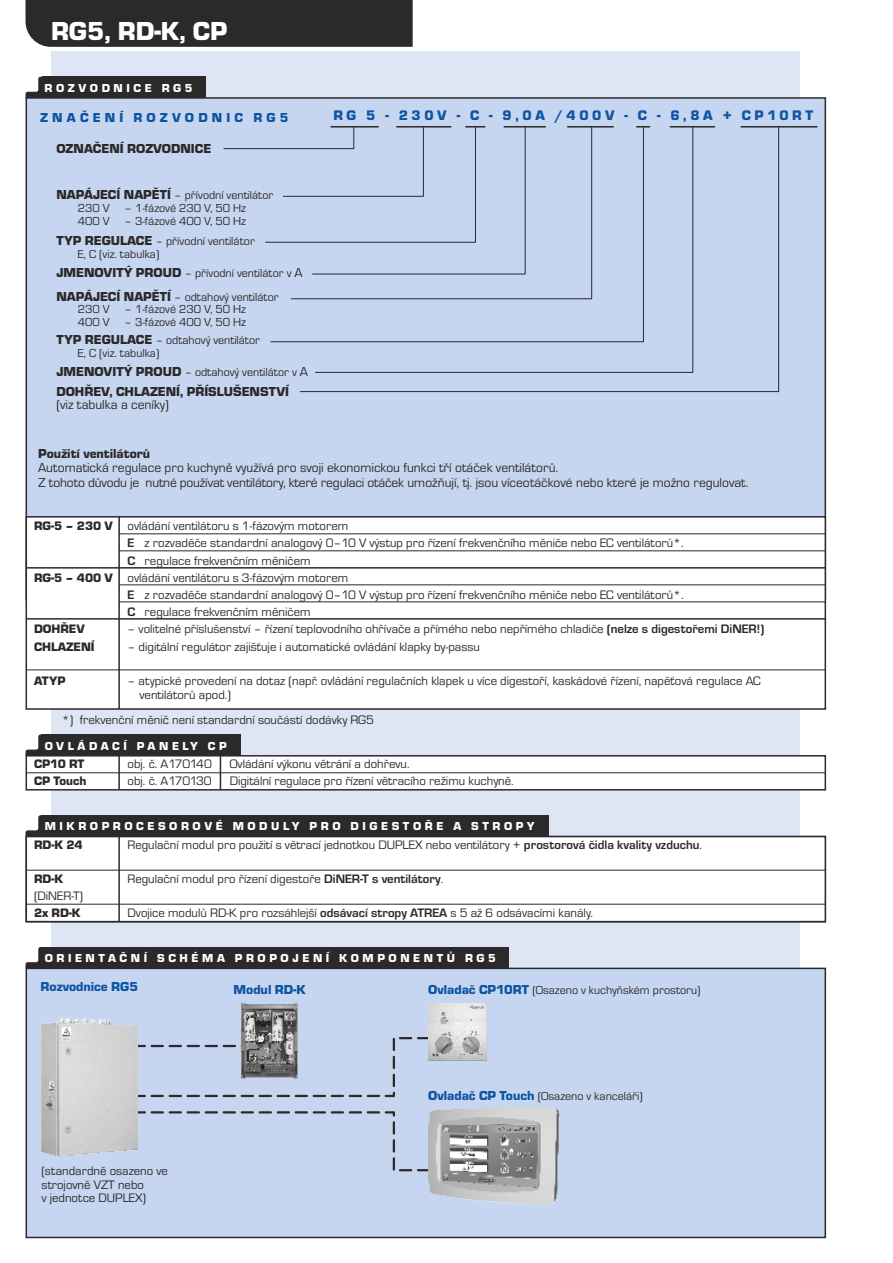
<style>
.page{position:relative;width:893px;height:1263px;background:#fff}
.page>*{position:absolute;margin:0;border:0;box-sizing:border-box;transform-origin:0 0}
.t1{font:27px "Eurostile TEE Blac";color:#fff}
.t2{font:14.4px "Eurostile TEE Blac";letter-spacing:.25em;color:#0d54a1}
.t3{font:13.5px/14.5px "Eurostile TEE";color:#2b2929}
.t4{font:13.5px "Eurostile TEE Blac";color:#2b2929}
.t5{font:13.5px "Eurostile TEE Blac";letter-spacing:.31em;color:#0d54a1}
.t6{font:13.5px "Eurostile TEE Blac";color:#0d54a1}
.t7{font:13.5px "Eurostile TEE Blac";letter-spacing:.15em;color:#0d54a1}
.t8{font:12.75px/13.6px "Eurostile TEE";color:#2b2929}
.t9{font:12.75px "Eurostile TEE Blac";color:#2b2929}
.t10{font:12px "Eurostile TEE";color:#2b2929}
.t11{font:12px "Eurostile TEE Blac";letter-spacing:.3em;color:#fff}
.s1{font-family:"Eurostile TEE Blac";font-size:13.5px}
.s2{font-size:13.5px}
.s3{font-family:"Eurostile TEE Blac"}
.s4{font-weight:700}
.s5{font-family:"Eurostile TEE Blac";font-size:13.5px;color:#0d54a1}
</style>
<div class="page">
<div style="left:26px;top:0;width:386px;height:47px;background:#2b2929"></div>
<div style="left:51px;top:51px;width:748px;height:1161px;background:#dee6f5"></div>
<div style="left:25px;top:96px;width:801px;height:419px;background:#c7d6f0"></div>
<svg style="left:26px;top:77px;width:16px;height:21px"></svg>
<div style="left:42px;top:77px;width:163px;height:21px;background:#2b2929"></div>
<div style="left:299px;top:126px;width:480px;height:266px;background:#c7d6f0"></div>
<div style="left:315px;top:126px;width:378px;height:247px;background:#c7d6f0"></div>
<div style="left:270px;top:126px;width:374px;height:217px;background:#c7d6f0"></div>
<div style="left:223px;top:126px;width:303px;height:149px;background:#c7d6f0"></div>
<hr style="left:504px;top:126px;width:41px;height:2px;background:#2b2929">
<hr style="left:567px;top:126px;width:46px;height:2px;background:#2b2929">
<svg style="left:636px;top:126px;width:13px;height:2px"></svg>
<hr style="left:670px;top:126px;width:44px;height:2px;background:#2b2929">
<hr style="left:741px;top:126px;width:76px;height:2px;background:#2b2929">
<div style="left:25px;top:515px;width:801px;height:196px;background:#fff"></div>
<hr style="left:119px;top:533px;width:706px;height:1px;background:#2b2929">
<hr style="left:119px;top:550px;width:706px;height:1px;background:#2b2929">
<hr style="left:119px;top:584px;width:706px;height:1px;background:#2b2929">
<hr style="left:119px;top:601px;width:706px;height:1px;background:#2b2929">
<hr style="left:26px;top:670px;width:799px;height:1px;background:#2b2929">
<hr style="left:26px;top:618px;width:799px;height:2px;background:#2b2929">
<hr style="left:26px;top:567px;width:799px;height:2px;background:#2b2929">
<svg style="left:25px;top:735px;width:801px;height:56px"></svg>
<hr style="left:26px;top:772px;width:799px;height:1px;background:#2b2929">
<svg style="left:26px;top:815px;width:16px;height:20px"></svg>
<div style="left:42px;top:815px;width:507px;height:22px;background:#2b2929"></div>
<svg style="left:25px;top:835px;width:801px;height:88px;fill:#fff"></svg>
<hr style="left:26px;top:870px;width:799px;height:1px;background:#2b2929">
<hr style="left:26px;top:904px;width:799px;height:1px;background:#2b2929">
<hr style="left:26px;top:921px;width:799px;height:1px;background:#2b2929">
<hr style="left:118px;top:755px;width:2px;height:35px;background:#2b2929">
<hr style="left:118px;top:837px;width:2px;height:85px;background:#2b2929">
<hr style="left:118px;top:517px;width:2px;height:192px;background:#2b2929">
<hr style="left:220px;top:755px;width:1px;height:35px;background:#2b2929">
<svg style="left:26px;top:947px;width:16px;height:20px"></svg>
<div style="left:42px;top:947px;width:466px;height:21px;background:#2b2929"></div>
<div style="left:25px;top:967px;width:801px;height:272px;background:#c7d6f0"></div>
<svg style="left:137px;top:1036px;width:313px;height:62px"></svg>
<div style="left:131px;top:1110px;width:297px;height:62px;background:#c7d6f0"></div>
<img style="left:34px;top:1016px;width:103px;height:141px">
<img style="left:241px;top:1003px;width:57px;height:76px">
<img style="left:428px;top:1003px;width:60px;height:58px">
<img style="left:428px;top:1108px;width:131px;height:98px">
<img style="left:442px;top:1125px;width:97px;height:63px">
<h1 class="t1" style="left:51px;top:22px;width:178px">RG5, RD-K, CP</h1>
<p class="t11" style="left:45px;top:84px;width:149px">ROZVODNICE RG5</p>
<p class="t5" style="left:40px;top:113px;width:250px">ZNAČENÍ ROZVODNIC RG5</p>
<p class="t4" style="left:56px;top:144px;width:156px">OZNAČENÍ ROZVODNICE</p>
<p class="t10" style="left:56px;top:191px;width:218px"><span class="s1">NAPÁJECÍ NAPĚTÍ</span> – přívodní ventilátor</p>
<p class="t10" style="left:78px;top:204px;width:33px">230 V</p>
<p class="t10" style="left:125px;top:204px;width:123px">– 1-fázové 230 V, 50 Hz</p>
<p class="t10" style="left:78px;top:217px;width:33px">400 V</p>
<p class="t10" style="left:125px;top:217px;width:123px">– 3-fázové 400 V, 50 Hz</p>
<p class="t10" style="left:56px;top:237px;width:200px"><span class="s1">TYP REGULACE</span> – přívodní ventilátor</p>
<p class="t10" style="left:78px;top:250px;width:83px">E, C (viz. tabulka)</p>
<p class="t10" style="left:56px;top:293px;width:224px"><span class="s1">NAPÁJECÍ NAPĚTÍ</span> – odtahový ventilátor</p>
<p class="t10" style="left:56px;top:269px;width:248px"><span class="s1">JMENOVITÝ PROUD</span> – přívodní ventilátor v <span class="s2">A</span></p>
<p class="t10" style="left:78px;top:305px;width:33px">230 V</p>
<p class="t10" style="left:125px;top:305px;width:123px">– 1-fázové 230 V, 50 Hz</p>
<p class="t10" style="left:78px;top:318px;width:33px">400 V</p>
<p class="t10" style="left:125px;top:318px;width:123px">– 3-fázové 400 V, 50 Hz</p>
<p class="t10" style="left:56px;top:336px;width:205px"><span class="s1">TYP REGULACE</span> – odtahový ventilátor</p>
<p class="t10" style="left:78px;top:349px;width:83px">E, C (viz. tabulka)</p>
<p class="t10" style="left:56px;top:368px;width:253px"><span class="s1">JMENOVITÝ PROUD</span> – odtahový ventilátor v <span class="s2">A</span></p>
<p class="t4" style="left:56px;top:387px;width:234px">DOHŘEV, CHLAZENÍ, PŘÍSLUŠENSTVÍ</p>
<p class="t3" style="left:56px;top:398px;width:114px">(viz tabulka a ceníky)</p>
<p class="t2" style="left:333px;top:111px;width:481px">RG 5 - 230V - C - 9,0A /400V - C - 6,8A + CP10RT</p>
<p class="t4" style="left:38px;top:449px;width:113px">Použití ventilátorů</p>
<p class="t3" style="left:38px;top:462px;width:711px">Automatická regulace pro kuchyně využívá pro svoji ekonomickou funkci tří otáček ventilátorů.<br>Z tohoto důvodu je nutné používat ventilátory, které regulaci otáček umožňují, tj. jsou víceotáčkové nebo které je možno regulovat.</p>
<p class="t8" style="left:34px;top:520px;width:316px"><span class="s3">RG-5 – 230 V</span> ovládání ventilátoru s 1-fázovým motorem</p>
<p class="t8" style="left:128px;top:538px;width:557px"><span class="s4">E</span> z rozvaděče standardní analogový 0–10 V výstup pro řízení frekvenčního měniče nebo EC ventilátorů*.</p>
<p class="t8" style="left:128px;top:555px;width:184px"><span class="s4">C</span> regulace frekvenčním měničem</p>
<p class="t8" style="left:34px;top:572px;width:316px"><span class="s3">RG-5 – 400 V</span> ovládání ventilátoru s 3-fázovým motorem</p>
<p class="t8" style="left:128px;top:589px;width:557px"><span class="s4">E</span> z rozvaděče standardní analogový 0–10 V výstup pro řízení frekvenčního měniče nebo EC ventilátorů*.</p>
<p class="t8" style="left:128px;top:606px;width:184px"><span class="s4">C</span> regulace frekvenčním měničem</p>
<p class="t9" style="left:34px;top:625px;width:52px">DOHŘEV</p>
<p class="t8" style="left:128px;top:624px;width:638px">– volitelné příslušenství – řízení teplovodního ohřívače a přímého nebo nepřímého chladiče <span class="s4">(nelze s digestořemi DiNER!)</span></p>
<p class="t9" style="left:34px;top:642px;width:62px">CHLAZENÍ</p>
<p class="t8" style="left:128px;top:641px;width:354px">– digitální regulátor zajišťuje i automatické ovládání klapky by-passu</p>
<p class="t9" style="left:34px;top:677px;width:33px">ATYP</p>
<p class="t8" style="left:139px;top:675px;width:622px;text-indent:-12px">– atypické provedení na dotaz (např. ovládání regulačních klapek u více digestoří, kaskádové řízení, napěťová regulace AC ventilátorů apod.)</p>
<p class="t8" style="left:62px;top:714px;width:313px">*) frekvenční měnič není standardní součástí dodávky RG5</p>
<p class="t11" style="left:45px;top:742px;width:184px">OVLÁDACÍ PANELY CP</p>
<p class="t9" style="left:34px;top:760px;width:52px">CP10 RT</p>
<p class="t8" style="left:128px;top:759px;width:86px">obj. č. A170140</p>
<p class="t8" style="left:230px;top:759px;width:181px">Ovládání výkonu větrání a dohřevu.</p>
<p class="t9" style="left:34px;top:777px;width:54px">CP Touch</p>
<p class="t8" style="left:128px;top:776px;width:86px">obj. č. A170130</p>
<p class="t8" style="left:230px;top:776px;width:285px">Digitální regulace pro řízení větracího režimu kuchyně.</p>
<p class="t11" style="left:45px;top:822px;width:491px">MIKROPROCESOROVÉ MODULY PRO DIGESTOŘE A STROPY</p>
<p class="t9" style="left:34px;top:840px;width:50px">RD-K 24</p>
<p class="t8" style="left:128px;top:839px;width:576px">Regulační modul pro použití s větrací jednotkou DUPLEX nebo ventilátory + <span class="s4">prostorová čidla kvality vzduchu</span>.</p>
<p class="t9" style="left:34px;top:875px;width:31px">RD-K</p>
<p class="t8" style="left:128px;top:873px;width:317px">Regulační modul pro řízení digestoře <span class="s4">DiNER-T s ventilátory</span>.</p>
<p class="t8" style="left:34px;top:890px;width:51px">(DiNER-T)</p>
<p class="t9" style="left:34px;top:909px;width:48px">2x RD-K</p>
<p class="t8" style="left:128px;top:908px;width:467px">Dvojice modulů RD-K pro rozsáhlejší <span class="s4">odsávací stropy ATREA</span> s 5 až 6 odsávacími kanály.</p>
<p class="t11" style="left:45px;top:954px;width:452px">ORIENTAČNÍ SCHÉMA PROPOJENÍ KOMPONENTŮ RG5</p>
<p class="t6" style="left:41px;top:982px;width:99px">Rozvodnice RG5</p>
<p class="t7" style="left:233px;top:985px;width:74px">Modul RD-K</p>
<p class="t10" style="left:428px;top:986px;width:274px"><span class="s5">Ovladač CP10RT</span> (Osazeno v kuchyňském prostoru)</p>
<p class="t8" style="left:41px;top:1165px;width:128px">(standardně osazeno ve strojovně VZT nebo<br>v jednotce DUPLEX)</p>
<p class="t10" style="left:428px;top:1092px;width:216px"><span class="s5">Ovladač CP Touch</span> (Osazeno v kanceláři)</p>
</div>
